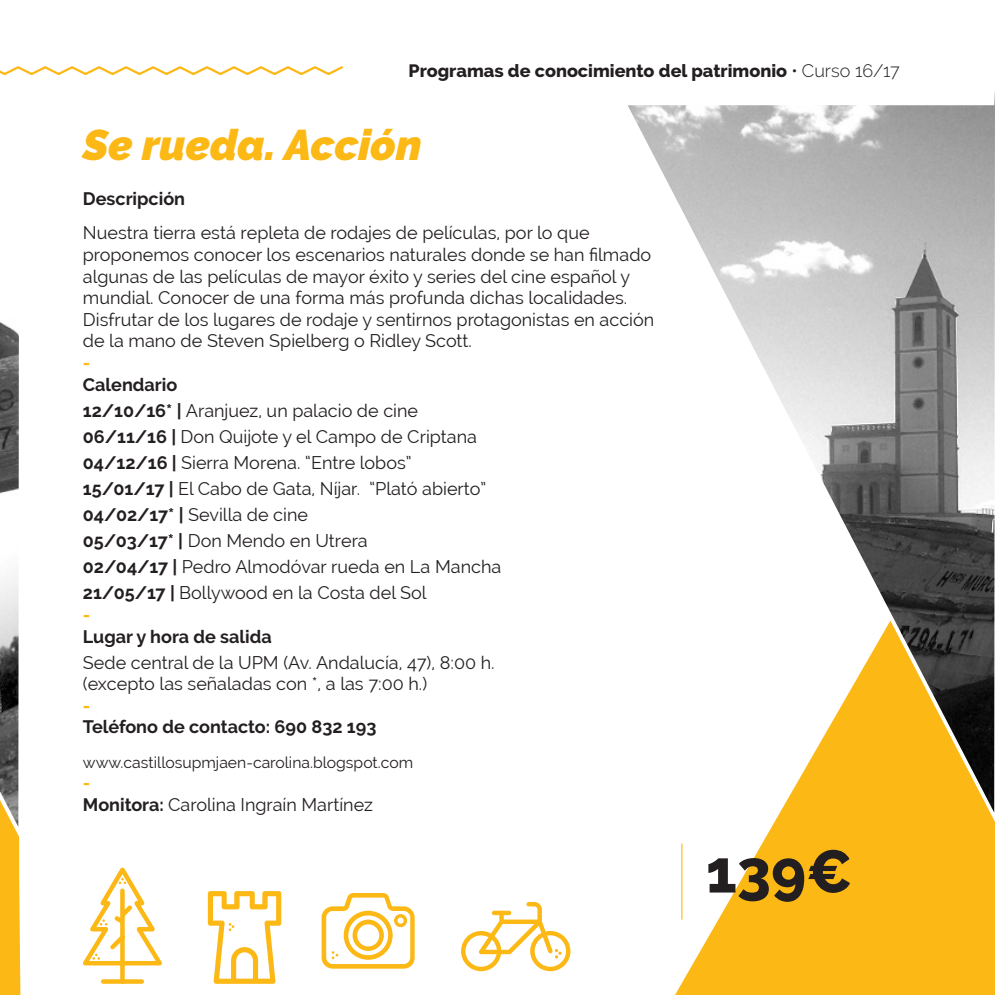
<style>
.page{position:relative;width:995px;height:995px;background:#fff}
.page>*{position:absolute;margin:0;border:0;box-sizing:border-box;transform-origin:0 0}
.t1{font:800 59.85px "Raleway";color:#231f20}
.t2{font:italic 900 42.75px "Raleway";color:#fcb814}
.Texto{font:18px/21.6px "Raleway";color:#231f20}
.Texto-2{font:700 18px "Raleway";color:#231f20}
.t3{font:800 18px "Raleway";color:#231f20}
.Texto-3{font:700 18px "Raleway";color:#fcb814}
.Texto-4{font:15.75px "Raleway";color:#231f20}
.s1{font-weight:300}
.s2{font-weight:700}
</style>
<div class="page">
<div style="left:0;top:827px;width:20px;height:168px;background:#fcb814"></div>
<img style="left:0;top:322px;width:19px;height:505px">
<svg style="left:675px;top:813px;width:320px;height:182px;fill:#fcb814"></svg>
<hr style="left:681px;top:843px;width:1px;height:77px;background:#fcb814">
<img style="left:628px;top:91px;width:367px;height:722px">
<svg style="left:322px;top:893px;width:93px;height:76px"></svg>
<svg style="left:208px;top:891px;width:73px;height:93px"></svg>
<svg style="left:461px;top:902px;width:110px;height:69px"></svg>
<svg style="left:83px;top:867px;width:79px;height:117px"></svg>
<svg style="left:0;top:66px;width:343px;height:9px"></svg>
<p class="t3" style="left:409px;top:60px;width:493px">Programas de conocimiento del patrimonio <span class="s1">• Curso 16/17</span></p>
<p class="t2" style="left:83px;top:120px;width:340px">Se rueda. Acción</p>
<p class="Texto-2" style="left:83px;top:188px;width:104px">Descripción</p>
<p class="Texto" style="left:83px;top:222px;width:573px">Nuestra tierra está repleta de rodajes de películas, por lo que proponemos conocer los escenarios naturales donde se han filmado algunas de las películas de mayor éxito y series del cine español y mundial. Conocer de una forma más profunda dichas localidades.<br>Disfrutar de los lugares de rodaje y sentirnos protagonistas en acción de la mano de Steven Spielberg o Ridley Scott.</p>
<p class="Texto-3" style="left:83px;top:352px;width:9px">-</p>
<p class="Texto-2" style="left:83px;top:374px;width:96px">Calendario</p>
<p class="Texto" style="left:83px;top:399px;width:337px"><span class="s2">12/10/16* |</span> Aranjuez, un palacio de cine</p>
<p class="Texto" style="left:83px;top:426px;width:396px"><span class="s2">06/11/16 |</span> Don Quijote y el Campo de Criptana</p>
<p class="Texto" style="left:83px;top:452px;width:330px"><span class="s2">04/12/16 |</span> Sierra Morena. “Entre lobos”</p>
<p class="Texto" style="left:83px;top:478px;width:405px"><span class="s2">15/01/17 |</span> El Cabo de Gata, Níjar. “Plató abierto”</p>
<p class="Texto" style="left:83px;top:504px;width:227px"><span class="s2">04/02/17* |</span> Sevilla de cine</p>
<p class="Texto" style="left:83px;top:530px;width:286px"><span class="s2">05/03/17* |</span> Don Mendo en Utrera</p>
<p class="Texto" style="left:83px;top:556px;width:420px"><span class="s2">02/04/17 |</span> Pedro Almodóvar rueda en La Mancha</p>
<p class="Texto" style="left:83px;top:582px;width:345px"><span class="s2">21/05/17 |</span> Bollywood en la Costa del Sol</p>
<p class="Texto-3" style="left:83px;top:604px;width:9px">-</p>
<p class="Texto-2" style="left:83px;top:626px;width:190px">Lugar y hora de salida</p>
<p class="Texto" style="left:83px;top:651px;width:413px">Sede central de la UPM (Av. Andalucía, 47), 8:00 h. (excepto las señaladas con *, a las 7:00 h.)</p>
<p class="Texto-3" style="left:83px;top:695px;width:9px">-</p>
<p class="Texto-2" style="left:83px;top:717px;width:295px">Teléfono de contacto: 690 832 193</p>
<p class="Texto-4" style="left:83px;top:753px;width:332px">www.castillosupmjaen-carolina.blogspot.com</p>
<p class="Texto-3" style="left:83px;top:773px;width:9px">-</p>
<p class="Texto" style="left:83px;top:794px;width:291px"><span class="s2">Monitora:</span> Carolina Ingraín Martínez</p>
<p class="t1" style="left:706px;top:837px;width:148px">139€</p>
</div>
